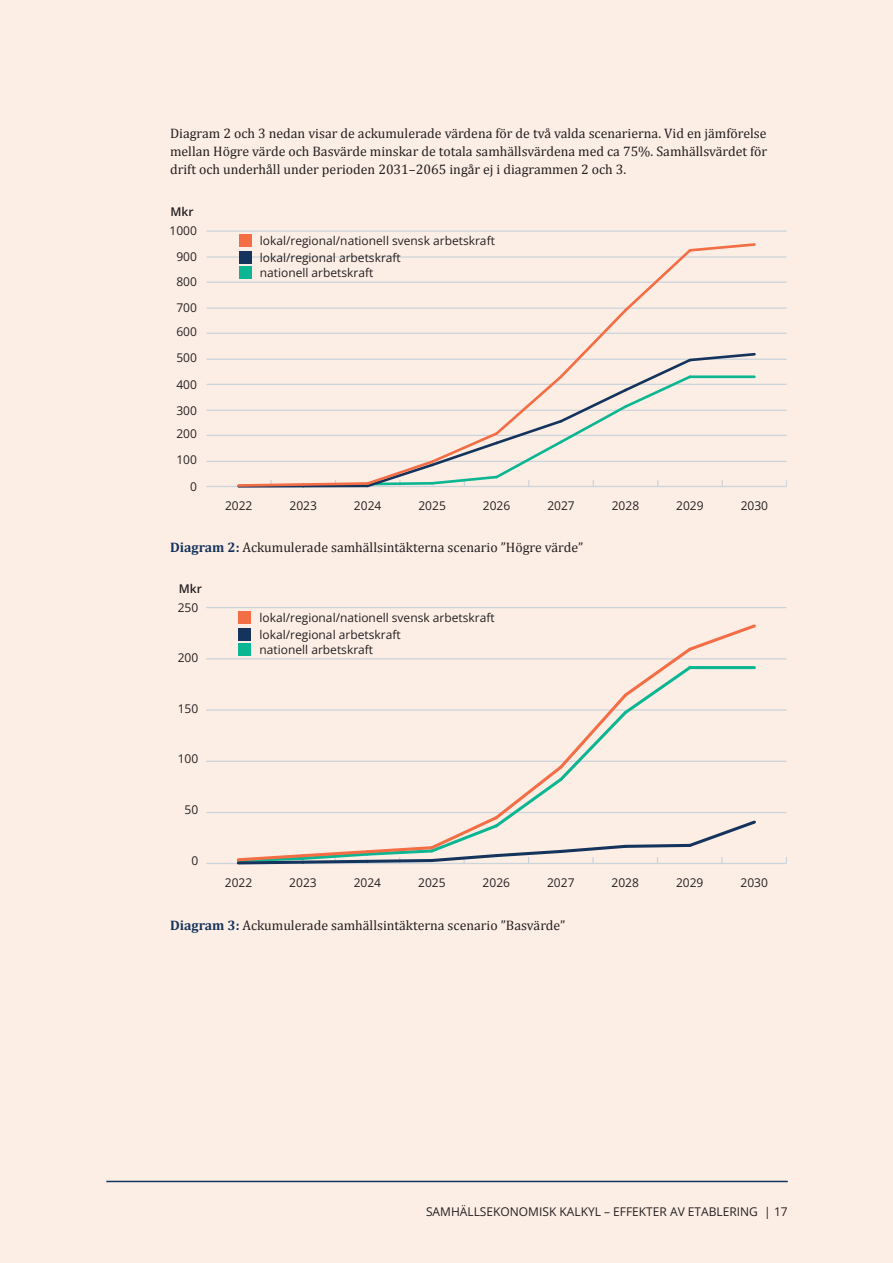
<style>
.page{position:relative;width:893px;height:1263px;background:#fdeee5}
.page>*{position:absolute;margin:0;border:0;box-sizing:border-box;transform-origin:0 0}
.t1{font:13.8px/18px "Cambria";color:#231f20;text-align:justify}
.t2{font:12px "Open Sans";color:#231f20}
.t3{font:600 12px "Open Sans";color:#231f20}
.s1{font-weight:700;color:#15345d}
</style>
<div class="page">
<hr style="left:106px;top:1181px;width:682px;height:1px;background:#15345d">
<hr style="left:207px;top:461px;width:580px;height:1px;background:#cbd4db">
<hr style="left:207px;top:410px;width:580px;height:1px;background:#cbd4db">
<hr style="left:207px;top:359px;width:580px;height:1px;background:#cbd4db">
<hr style="left:207px;top:307px;width:580px;height:2px;background:#cbd4db">
<hr style="left:207px;top:256px;width:580px;height:2px;background:#cbd4db">
<hr style="left:207px;top:486px;width:580px;height:1px;background:#cbd4db">
<hr style="left:207px;top:435px;width:580px;height:1px;background:#cbd4db">
<hr style="left:207px;top:384px;width:580px;height:1px;background:#cbd4db">
<hr style="left:207px;top:333px;width:580px;height:1px;background:#cbd4db">
<hr style="left:207px;top:281px;width:580px;height:2px;background:#cbd4db">
<hr style="left:207px;top:230px;width:580px;height:2px;background:#cbd4db">
<svg style="left:236px;top:243px;width:521px;height:245px"></svg>
<div style="left:239px;top:266px;width:13px;height:13px;background:#0cb692"></div>
<div style="left:239px;top:251px;width:13px;height:12px;background:#15345d"></div>
<div style="left:239px;top:234px;width:13px;height:13px;background:#f36d45"></div>
<hr style="left:206px;top:863px;width:580px;height:1px;background:#cbd4db">
<hr style="left:206px;top:812px;width:580px;height:1px;background:#cbd4db">
<hr style="left:206px;top:761px;width:580px;height:1px;background:#cbd4db">
<hr style="left:206px;top:709px;width:580px;height:2px;background:#cbd4db">
<hr style="left:206px;top:658px;width:580px;height:1px;background:#cbd4db">
<hr style="left:206px;top:607px;width:580px;height:1px;background:#cbd4db">
<svg style="left:235px;top:622px;width:523px;height:243px"></svg>
<div style="left:239px;top:643px;width:12px;height:13px;background:#0cb692"></div>
<div style="left:239px;top:628px;width:12px;height:12px;background:#15345d"></div>
<div style="left:239px;top:611px;width:12px;height:13px;background:#f36d45"></div>
<p class="t1" style="left:170px;top:125px;width:599px">Diagram 2 och 3 nedan visar de ackumulerade värdena för de två valda scenarierna. Vid en jämförelse mellan Högre värde och Basvärde minskar de totala samhällsvärdena med ca 75%. Samhällsvärdet för drift och underhåll under perioden 2031–2065 ingår ej i diagrammen 2 och 3.</p>
<p class="t3" style="left:171px;top:203px;width:25px">Mkr</p>
<p class="t2" style="left:169px;top:222px;width:29px">1000</p>
<p class="t2" style="left:176px;top:248px;width:22px">900</p>
<p class="t2" style="left:176px;top:273px;width:22px">800</p>
<p class="t2" style="left:176px;top:299px;width:22px">700</p>
<p class="t2" style="left:176px;top:324px;width:22px">600</p>
<p class="t2" style="left:176px;top:350px;width:22px">500</p>
<p class="t2" style="left:176px;top:376px;width:22px">400</p>
<p class="t2" style="left:176px;top:402px;width:22px">300</p>
<p class="t2" style="left:176px;top:426px;width:22px">200</p>
<p class="t2" style="left:176px;top:452px;width:22px">100</p>
<p class="t2" style="left:190px;top:478px;width:8px">0</p>
<p class="t2" style="left:260px;top:233px;width:237px">lokal/regional/nationell svensk arbetskraft</p>
<p class="t2" style="left:260px;top:249px;width:143px">lokal/regional arbetskraft</p>
<p class="t2" style="left:260px;top:264px;width:115px">nationell arbetskraft</p>
<p class="t2" style="left:225px;top:497px;width:29px">2022</p>
<p class="t2" style="left:289px;top:497px;width:29px">2023</p>
<p class="t2" style="left:354px;top:497px;width:29px">2024</p>
<p class="t2" style="left:418px;top:497px;width:29px">2025</p>
<p class="t2" style="left:483px;top:497px;width:29px">2026</p>
<p class="t2" style="left:547px;top:497px;width:29px">2027</p>
<p class="t2" style="left:612px;top:497px;width:29px">2028</p>
<p class="t2" style="left:676px;top:497px;width:29px">2029</p>
<p class="t2" style="left:741px;top:497px;width:29px">2030</p>
<p class="t1" style="left:170px;top:539px;width:415px"><span class="s1">Diagram 2:</span> Ackumulerade samhällsintäkterna scenario ”Högre värde”</p>
<p class="t3" style="left:179px;top:580px;width:25px">Mkr</p>
<p class="t2" style="left:178px;top:599px;width:22px">250</p>
<p class="t2" style="left:178px;top:650px;width:22px">200</p>
<p class="t2" style="left:178px;top:700px;width:22px">150</p>
<p class="t2" style="left:178px;top:751px;width:22px">100</p>
<p class="t2" style="left:185px;top:801px;width:15px">50</p>
<p class="t2" style="left:191px;top:852px;width:8px">0</p>
<p class="t2" style="left:260px;top:610px;width:237px">lokal/regional/nationell svensk arbetskraft</p>
<p class="t2" style="left:260px;top:626px;width:143px">lokal/regional arbetskraft</p>
<p class="t2" style="left:260px;top:641px;width:115px">nationell arbetskraft</p>
<p class="t2" style="left:225px;top:874px;width:29px">2022</p>
<p class="t2" style="left:289px;top:874px;width:29px">2023</p>
<p class="t2" style="left:354px;top:874px;width:29px">2024</p>
<p class="t2" style="left:418px;top:874px;width:29px">2025</p>
<p class="t2" style="left:483px;top:874px;width:29px">2026</p>
<p class="t2" style="left:547px;top:874px;width:29px">2027</p>
<p class="t2" style="left:612px;top:874px;width:29px">2028</p>
<p class="t2" style="left:676px;top:874px;width:29px">2029</p>
<p class="t2" style="left:740px;top:874px;width:29px">2030</p>
<p class="t1" style="left:170px;top:917px;width:397px"><span class="s1">Diagram 3:</span> Ackumulerade samhällsintäkterna scenario ”Basvärde”</p>
<p class="t2" style="left:426px;top:1204px;width:363px">SAMHÄLLSEKONOMISK KALKYL – EFFEKTER AV ETABLERING | 17</p>
</div>
